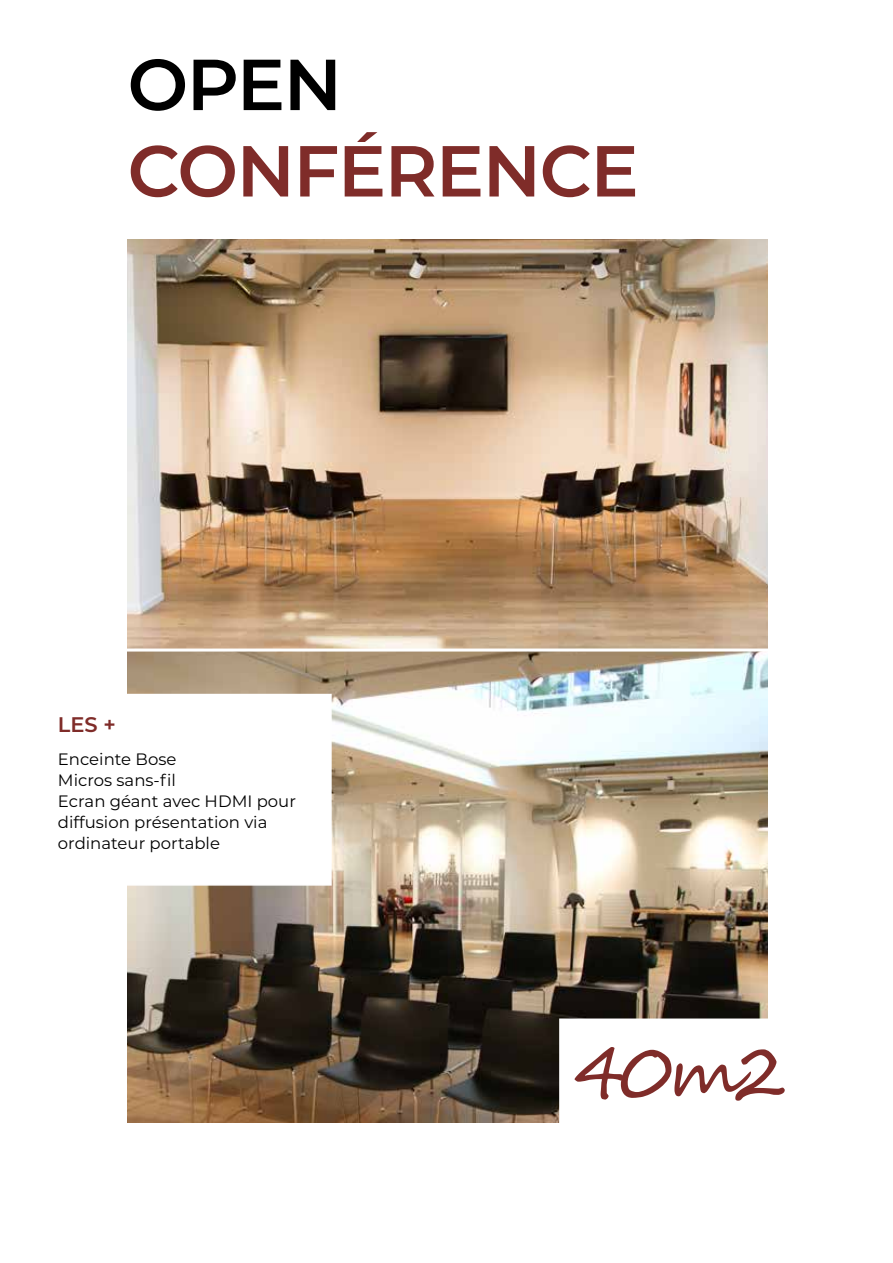
<style>
.page{position:relative;width:893px;height:1263px;background:#fff}
.page>*{position:absolute;margin:0;border:0;box-sizing:border-box;transform-origin:0 0}
.t1{font:600 72px "Montserrat";letter-spacing:-.02em;color:#7f2c29}
.t2{font:600 72px "Montserrat";color:#000}
.t3{font:72px "Segoe Script";color:#7f2c29}
.t4{font:600 21px "Montserrat";color:#7f2c29}
.t5{font:16.5px/21px "Montserrat";color:#000}
</style>
<div class="page">
<img style="left:128px;top:239px;width:639px;height:884px">
<div style="left:32px;top:694px;width:300px;height:192px;background:#fff;border:2px solid #fff"></div>
<div style="left:559px;top:1018px;width:300px;height:160px;background:#fff;border:2px solid #fff"></div>
<div style="left:94px;top:648px;width:705px;height:3px;border:2px solid #fff"></div>
<h1 class="t2" style="left:128px;top:33px;width:216px">OPEN</h1>
<h1 class="t1" style="left:128px;top:120px;width:513px">CONFÉRENCE</h1>
<p class="t4" style="left:58px;top:709px;width:60px">LES +</p>
<p class="t5" style="left:58px;top:748px;width:240px">Enceinte Bose<br>Micros sans-fil<br>Ecran géant avec HDMI pour diffusion présentation via ordinateur portable</p>
<h1 class="t3" style="left:573px;top:1013px;width:215px">40m2</h1>
</div>
